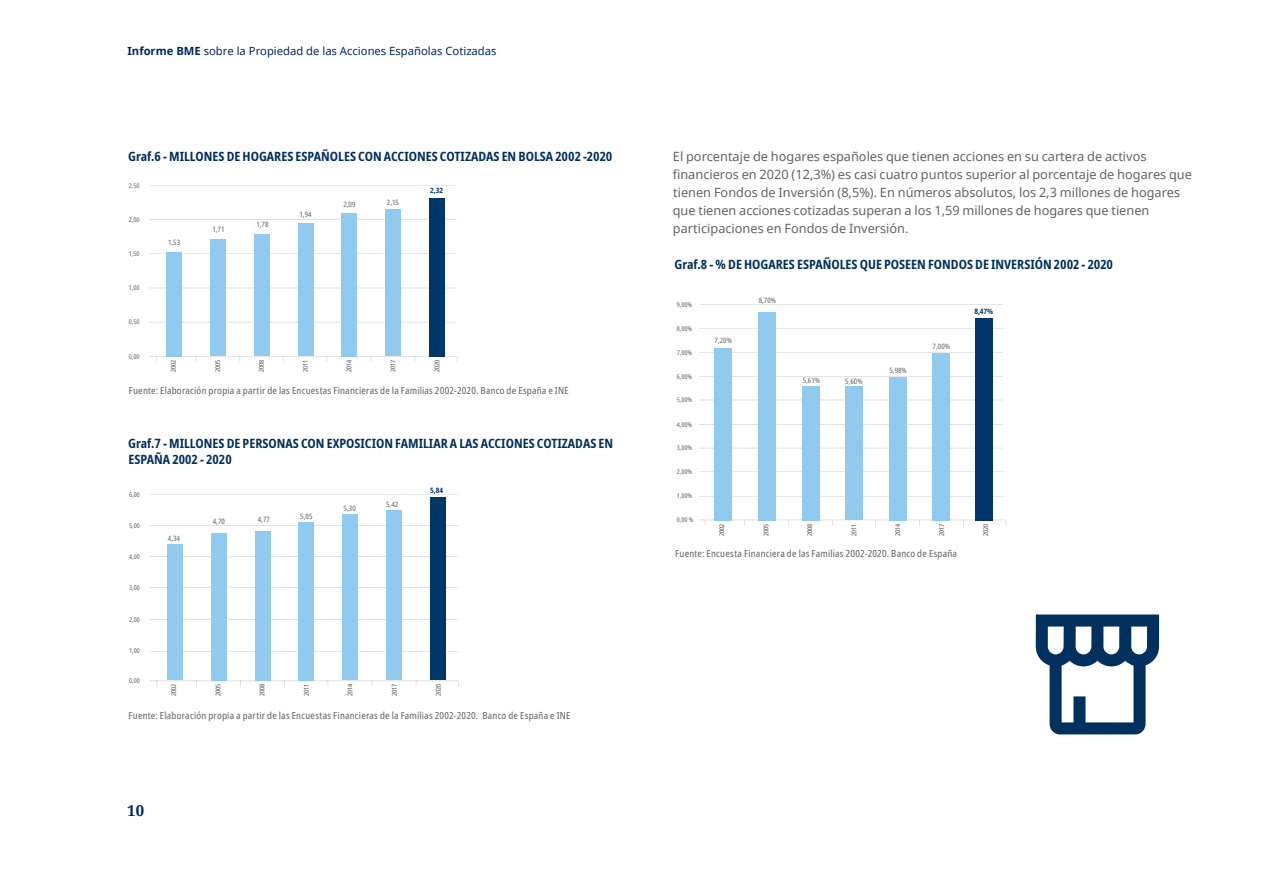
<style>
.page{position:relative;width:1263px;height:893px;background:#fff}
.page>*{position:absolute;margin:0;border:0;box-sizing:border-box;transform-origin:0 0}
.t1{font:700 15px "Noto Serif";color:#002860}
.t2{font:12.75px/18px "Noto Sans";color:#646363}
.t3{font:700 condensed 12.75px/15.3px "Noto Sans";color:#00305d}
.t4{font:11.25px "Noto Sans";color:#002860}
.t5{font:condensed 9.75px "Noto Sans";letter-spacing:.025em;color:#646363}
.t6{font:condensed 7.35px "Noto Sans";color:#646363}
.t7{font:700 condensed 7.35px "Noto Sans";color:#00376a}
.t8{font:condensed 6.6px "Noto Sans";color:#4f4e4e}
.t9{font:condensed 6.6px "Noto Sans";color:#646363}
.t10{font:condensed 6.45px "Noto Sans";color:#646363}
.s1{font-weight:700}
</style>
<div class="page">
<hr style="left:149px;top:356px;width:308px;height:1px;background:#646363">
<hr style="left:149px;top:322px;width:308px;height:1px;background:#646363">
<hr style="left:149px;top:288px;width:308px;height:1px;background:#646363">
<hr style="left:149px;top:253px;width:308px;height:1px;background:#646363">
<hr style="left:149px;top:219px;width:308px;height:1px;background:#646363">
<hr style="left:149px;top:185px;width:308px;height:1px;background:#646363">
<div style="left:166px;top:252px;width:16px;height:104px;background:#91caef"></div>
<div style="left:211px;top:239px;width:15px;height:117px;background:#91caef"></div>
<div style="left:255px;top:235px;width:15px;height:121px;background:#91caef"></div>
<div style="left:298px;top:223px;width:15px;height:133px;background:#91caef"></div>
<div style="left:342px;top:213px;width:15px;height:143px;background:#91caef"></div>
<div style="left:385px;top:209px;width:16px;height:147px;background:#91caef"></div>
<div style="left:429px;top:198px;width:15px;height:158px;background:#00376a"></div>
<hr style="left:150px;top:681px;width:308px;height:1px;background:#646363">
<hr style="left:150px;top:651px;width:308px;height:1px;background:#646363">
<hr style="left:150px;top:619px;width:308px;height:1px;background:#646363">
<hr style="left:150px;top:587px;width:308px;height:1px;background:#646363">
<hr style="left:150px;top:556px;width:308px;height:1px;background:#646363">
<hr style="left:150px;top:525px;width:308px;height:1px;background:#646363">
<hr style="left:150px;top:494px;width:308px;height:1px;background:#646363">
<div style="left:167px;top:544px;width:15px;height:136px;background:#91caef"></div>
<div style="left:211px;top:533px;width:16px;height:147px;background:#91caef"></div>
<div style="left:255px;top:531px;width:16px;height:149px;background:#91caef"></div>
<div style="left:298px;top:522px;width:16px;height:158px;background:#91caef"></div>
<div style="left:343px;top:514px;width:15px;height:166px;background:#91caef"></div>
<div style="left:386px;top:511px;width:16px;height:169px;background:#91caef"></div>
<div style="left:430px;top:497px;width:15px;height:183px;background:#00376a"></div>
<hr style="left:699px;top:520px;width:304px;height:1px;background:#646363">
<hr style="left:699px;top:496px;width:304px;height:1px;background:#646363">
<hr style="left:699px;top:472px;width:304px;height:1px;background:#646363">
<hr style="left:699px;top:448px;width:304px;height:1px;background:#646363">
<hr style="left:699px;top:424px;width:304px;height:1px;background:#646363">
<hr style="left:699px;top:400px;width:304px;height:1px;background:#646363">
<hr style="left:699px;top:352px;width:304px;height:1px;background:#646363">
<hr style="left:699px;top:376px;width:304px;height:1px;background:#646363">
<hr style="left:699px;top:328px;width:304px;height:1px;background:#646363">
<hr style="left:699px;top:304px;width:304px;height:1px;background:#646363">
<div style="left:714px;top:348px;width:18px;height:172px;background:#91caef"></div>
<div style="left:759px;top:312px;width:17px;height:208px;background:#91caef"></div>
<div style="left:803px;top:386px;width:17px;height:134px;background:#91caef"></div>
<div style="left:845px;top:386px;width:18px;height:134px;background:#91caef"></div>
<div style="left:889px;top:377px;width:18px;height:143px;background:#91caef"></div>
<div style="left:932px;top:353px;width:18px;height:167px;background:#91caef"></div>
<div style="left:975px;top:318px;width:17px;height:202px;background:#00376a"></div>
<svg style="left:1036px;top:614px;width:123px;height:120px"></svg>
<p class="t4" style="left:128px;top:43px;width:370px"><span class="s1">Informe BME</span> sobre la Propiedad de las Acciones Españolas Cotizadas</p>
<p class="t3" style="left:128px;top:149px;width:486px">Graf.6 - MILLONES DE HOGARES ESPAÑOLES CON ACCIONES COTIZADAS EN BOLSA 2002 -2020</p>
<p class="t10" style="left:129px;top:181px;width:12px">2,50</p>
<p class="t10" style="left:129px;top:215px;width:12px">2,00</p>
<p class="t10" style="left:129px;top:249px;width:12px">1,50</p>
<p class="t10" style="left:129px;top:283px;width:12px">1,00</p>
<p class="t10" style="left:129px;top:318px;width:12px">0,50</p>
<p class="t10" style="left:129px;top:352px;width:12px">0,00</p>
<p class="t6" style="left:168px;top:238px;width:14px">1,53</p>
<p class="t6" style="left:212px;top:225px;width:14px">1,71</p>
<p class="t6" style="left:256px;top:220px;width:14px">1,78</p>
<p class="t6" style="left:299px;top:209px;width:14px">1,94</p>
<p class="t6" style="left:343px;top:199px;width:14px">2,09</p>
<p class="t6" style="left:387px;top:197px;width:14px">2,15</p>
<p class="t7" style="left:430px;top:185px;width:14px">2,32</p>
<p class="t8" style="left:169px;top:372px;width:14px;rotate:-90deg">2002</p>
<p class="t8" style="left:213px;top:372px;width:14px;rotate:-90deg">2005</p>
<p class="t8" style="left:257px;top:372px;width:14px;rotate:-90deg">2008</p>
<p class="t8" style="left:301px;top:372px;width:14px;rotate:-90deg">2011</p>
<p class="t8" style="left:345px;top:372px;width:14px;rotate:-90deg">2014</p>
<p class="t8" style="left:389px;top:372px;width:14px;rotate:-90deg">2017</p>
<p class="t8" style="left:432px;top:372px;width:14px;rotate:-90deg">2020</p>
<p class="t5" style="left:129px;top:384px;width:441px">Fuente: Elaboración propia a partir de las Encuestas Financieras de la Familias 2002-2020. Banco de España e INE</p>
<p class="t3" style="left:128px;top:436px;width:487px">Graf.7 - MILLONES DE PERSONAS CON EXPOSICION FAMILIAR A LAS ACCIONES COTIZADAS EN<br>ESPAÑA 2002 - 2020</p>
<p class="t9" style="left:129px;top:490px;width:12px">6,00</p>
<p class="t9" style="left:129px;top:521px;width:12px">5,00</p>
<p class="t9" style="left:129px;top:552px;width:12px">4,00</p>
<p class="t9" style="left:129px;top:583px;width:12px">3,00</p>
<p class="t9" style="left:129px;top:615px;width:12px">2,00</p>
<p class="t9" style="left:129px;top:646px;width:12px">1,00</p>
<p class="t9" style="left:129px;top:676px;width:12px">0,00</p>
<p class="t6" style="left:168px;top:533px;width:14px">4,34</p>
<p class="t6" style="left:213px;top:517px;width:14px">4,70</p>
<p class="t6" style="left:258px;top:514px;width:14px">4,77</p>
<p class="t6" style="left:300px;top:511px;width:14px">5,05</p>
<p class="t6" style="left:344px;top:503px;width:14px">5,30</p>
<p class="t6" style="left:386px;top:499px;width:14px">5,42</p>
<p class="t7" style="left:430px;top:485px;width:14px">5,84</p>
<p class="t8" style="left:169px;top:696px;width:14px;rotate:-90deg">2002</p>
<p class="t8" style="left:214px;top:696px;width:14px;rotate:-90deg">2005</p>
<p class="t8" style="left:257px;top:696px;width:14px;rotate:-90deg">2008</p>
<p class="t8" style="left:302px;top:696px;width:14px;rotate:-90deg">2011</p>
<p class="t8" style="left:346px;top:696px;width:14px;rotate:-90deg">2014</p>
<p class="t8" style="left:390px;top:696px;width:14px;rotate:-90deg">2017</p>
<p class="t8" style="left:434px;top:696px;width:14px;rotate:-90deg">2020</p>
<p class="t5" style="left:129px;top:708px;width:443px">Fuente: Elaboración propia a partir de las Encuestas Financieras de la Familias 2002-2020. Banco de España e INE</p>
<p class="t1" style="left:127px;top:800px;width:18px">10</p>
<p class="t2" style="left:673px;top:147px;width:521px">El porcentaje de hogares españoles que tienen acciones en su cartera de activos financieros en 2020 (12,3%) es casi cuatro puntos superior al porcentaje de hogares que tienen Fondos de Inversión (8,5%). En números absolutos, los 2,3 millones de hogares que tienen acciones cotizadas superan a los 1,59 millones de hogares que tienen participaciones en Fondos de Inversión.</p>
<p class="t3" style="left:675px;top:257px;width:440px">Graf.8 - % DE HOGARES ESPAÑOLES QUE POSEEN FONDOS DE INVERSIÓN 2002 - 2020</p>
<p class="t10" style="left:677px;top:300px;width:17px">9,00%</p>
<p class="t10" style="left:677px;top:324px;width:17px">8,00%</p>
<p class="t10" style="left:677px;top:348px;width:17px">7,00%</p>
<p class="t10" style="left:677px;top:372px;width:17px">6,00%</p>
<p class="t10" style="left:677px;top:396px;width:17px">5,00%</p>
<p class="t10" style="left:677px;top:420px;width:17px">4,00%</p>
<p class="t10" style="left:677px;top:444px;width:17px">3,00%</p>
<p class="t10" style="left:677px;top:467px;width:17px">2,00%</p>
<p class="t10" style="left:677px;top:491px;width:17px">1,00%</p>
<p class="t10" style="left:677px;top:515px;width:18px">0,00 %</p>
<p class="t6" style="left:714px;top:335px;width:19px">7,20%</p>
<p class="t6" style="left:759px;top:295px;width:19px">8,70%</p>
<p class="t6" style="left:803px;top:375px;width:19px">5,61%</p>
<p class="t6" style="left:845px;top:376px;width:19px">5,60%</p>
<p class="t6" style="left:889px;top:366px;width:19px">5,98%</p>
<p class="t6" style="left:933px;top:341px;width:19px">7,00%</p>
<p class="t7" style="left:974px;top:306px;width:20px">8,47%</p>
<p class="t8" style="left:717px;top:536px;width:14px;rotate:-90deg">2002</p>
<p class="t8" style="left:761px;top:536px;width:14px;rotate:-90deg">2005</p>
<p class="t8" style="left:805px;top:536px;width:14px;rotate:-90deg">2008</p>
<p class="t8" style="left:849px;top:536px;width:14px;rotate:-90deg">2011</p>
<p class="t8" style="left:893px;top:536px;width:14px;rotate:-90deg">2014</p>
<p class="t8" style="left:937px;top:536px;width:14px;rotate:-90deg">2017</p>
<p class="t8" style="left:981px;top:536px;width:14px;rotate:-90deg">2020</p>
<p class="t5" style="left:675px;top:547px;width:283px">Fuente: Encuesta Financiera de las Familias 2002-2020. Banco de España</p>
</div>
